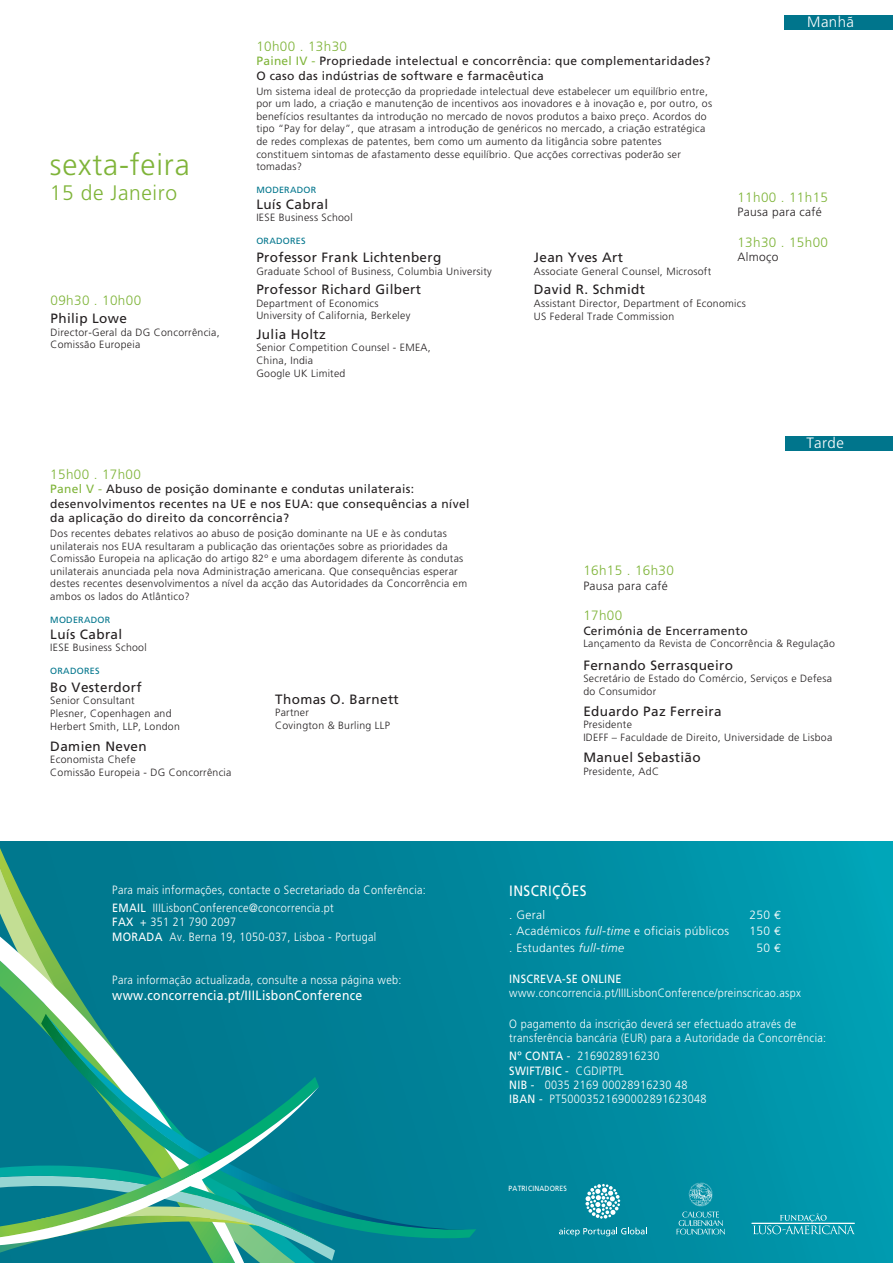
<style>
.page{position:relative;width:893px;height:1263px;background:#fff}
.page>*{position:absolute;margin:0;border:0;box-sizing:border-box;transform-origin:0 0}
.t1{font:300 30px "Frutiger";letter-spacing:.025em;color:#7fb439}
.t2{font:300 21px "Frutiger";letter-spacing:.025em;color:#7fb439}
.t3{font:300 15px "Frutiger";letter-spacing:.025em;color:#fff}
.t4{font:15px "Frutiger";letter-spacing:.025em;color:#fff;scale:.91 1}
.t5{font:13.5px "Frutiger";letter-spacing:.025em;color:#231f20}
.t6{font:300 13.5px/18px "Frutiger";letter-spacing:.025em;color:#7fb439}
.t7{font:13.5px "Frutiger";letter-spacing:.025em;color:#fff;scale:.91 1}
.t8{font:300 12px/14.4px "Frutiger";letter-spacing:.025em;color:#fff;scale:.91 1}
.t9{font:12px/14.4px "Frutiger";letter-spacing:.025em;color:#231f20}
.t10{font:300 12px/16.5px "Frutiger";letter-spacing:.025em;color:#fff}
.t11{font:300 12px "Frutiger";letter-spacing:.025em;color:#231f20}
.t12{font:300 10.5px/12.6px "Frutiger";letter-spacing:.025em;color:#231f20}
.t13{font:9px "Frutiger";letter-spacing:.025em;color:#00758c}
.t14{font:7.5px "Frutiger";letter-spacing:.025em;color:#fff;scale:.91 1}
.s1{color:#7fb439}
.s2{font-weight:400;color:#231f20}
.s3{font-weight:400}
.s4{font-style:italic}
.s5{font-family:"Euro Mono";font-weight:400}
</style>
<div class="page">
<svg style="left:312px;top:841px;width:581px;height:422px;background:#008ea3"></svg>
<svg style="left:0;top:841px;width:312px;height:422px;background:#138490"></svg>
<svg style="left:41px;top:1014px;width:435px;height:237px;background:#008590"></svg>
<svg style="left:46px;top:1014px;width:424px;height:216px;background:#0a8395"></svg>
<svg style="left:319px;top:1160px;width:16px;height:100px;background:#0f8897"></svg>
<svg style="left:0;top:1077px;width:319px;height:9px;background:#148796"></svg>
<svg style="left:0;top:1086px;width:319px;height:176px;background:#2a9894"></svg>
<div style="left:785px;top:15px;width:108px;height:15px;background:#00758c"></div>
<div style="left:785px;top:435px;width:108px;height:15px;background:#00758c"></div>
<svg style="left:585px;top:1184px;width:35px;height:35px"></svg>
<svg style="left:559px;top:1227px;width:88px;height:9px"></svg>
<svg style="left:677px;top:1182px;width:48px;height:52px;background:#229caf"></svg>
<svg style="left:753px;top:1213px;width:102px;height:21px;background:#26a5b6"></svg>
<hr style="left:752px;top:1223px;width:103px;height:1px;background:#fff">
<p class="t3" style="left:807px;top:14px;width:48px">Manhã</p>
<p class="t6" style="left:256px;top:37px;width:92px">10h00 . 13h30</p>
<p class="t9" style="left:256px;top:54px;width:456px"><span class="s1">Painel IV -</span> Propriedade intelectual e concorrência: que complementaridades?<br>O caso das indústrias de software e farmacêutica</p>
<p class="t12" style="left:256px;top:85px;width:457px">Um sistema ideal de protecção da propriedade intelectual deve estabelecer um equilíbrio entre, por um lado, a criação e manutenção de incentivos aos inovadores e à inovação e, por outro, os benefícios resultantes da introdução no mercado de novos produtos a baixo preço. Acordos do tipo “Pay for delay”, que atrasam a introdução de genéricos no mercado, a criação estratégica de redes complexas de patentes, bem como um aumento da litigância sobre patentes constituem sintomas de afastamento desse equilíbrio. Que acções correctivas poderão ser tomadas?</p>
<p class="t13" style="left:256px;top:184px;width:61px">MODERADOR</p>
<p class="t5" style="left:256px;top:196px;width:73px">Luís Cabral</p>
<p class="t12" style="left:256px;top:211px;width:98px">IESE Business School</p>
<p class="t13" style="left:256px;top:236px;width:51px">ORADORES</p>
<p class="t5" style="left:256px;top:249px;width:187px">Professor Frank Lichtenberg</p>
<p class="t12" style="left:256px;top:265px;width:237px">Graduate School of Business, Columbia University</p>
<p class="t5" style="left:256px;top:281px;width:166px">Professor Richard Gilbert</p>
<p class="t12" style="left:256px;top:297px;width:156px">Department of Economics<br>University of California, Berkeley</p>
<p class="t5" style="left:256px;top:326px;width:71px">Julia Holtz</p>
<p class="t12" style="left:256px;top:341px;width:176px">Senior Competition Counsel - EMEA,<br>China, India<br>Google UK Limited</p>
<p class="t1" style="left:50px;top:148px;width:141px">sexta-feira</p>
<p class="t2" style="left:50px;top:181px;width:129px">15 de Janeiro</p>
<p class="t6" style="left:737px;top:188px;width:92px">11h00 . 11h15</p>
<p class="t11" style="left:737px;top:205px;width:86px">Pausa para café</p>
<p class="t6" style="left:737px;top:233px;width:92px">13h30 . 15h00</p>
<p class="t11" style="left:737px;top:250px;width:42px">Almoço</p>
<p class="t5" style="left:534px;top:250px;width:91px">Jean Yves Art</p>
<p class="t12" style="left:534px;top:265px;width:179px">Associate General Counsel, Microsoft</p>
<p class="t5" style="left:534px;top:282px;width:113px">David R. Schmidt</p>
<p class="t12" style="left:534px;top:297px;width:213px">Assistant Director, Department of Economics<br>US Federal Trade Commission</p>
<p class="t6" style="left:51px;top:291px;width:92px">09h30 . 10h00<br><span class="s2">Philip Lowe</span></p>
<p class="t12" style="left:51px;top:326px;width:171px">Director-Geral da DG Concorrência,<br>Comissão Europeia</p>
<p class="t6" style="left:50px;top:465px;width:92px">15h00 . 17h00</p>
<p class="t9" style="left:50px;top:482px;width:421px"><span class="s1">Panel V -</span> Abuso de posição dominante e condutas unilaterais: desenvolvimentos recentes na UE e nos EUA: que consequências a nível da aplicação do direito da concorrência?</p>
<p class="t12" style="left:50px;top:527px;width:418px">Dos recentes debates relativos ao abuso de posição dominante na UE e às condutas unilaterais nos EUA resultaram a publicação das orientações sobre as prioridades da Comissão Europeia na aplicação do artigo 82º e uma abordagem diferente às condutas unilaterais anunciada pela nova Administração americana. Que consequências esperar destes recentes desenvolvimentos a nível da acção das Autoridades da Concorrência em ambos os lados do Atlântico?</p>
<p class="t13" style="left:50px;top:614px;width:61px">MODERADOR</p>
<p class="t5" style="left:50px;top:626px;width:73px">Luís Cabral</p>
<p class="t12" style="left:50px;top:641px;width:98px">IESE Business School</p>
<p class="t13" style="left:50px;top:665px;width:51px">ORADORES</p>
<p class="t5" style="left:50px;top:679px;width:93px">Bo Vesterdorf</p>
<p class="t12" style="left:50px;top:694px;width:131px">Senior Consultant<br>Plesner, Copenhagen and<br>Herbert Smith, LLP, London</p>
<p class="t5" style="left:50px;top:738px;width:98px">Damien Neven</p>
<p class="t12" style="left:50px;top:753px;width:183px">Economista Chefe<br>Comissão Europeia - DG Concorrência</p>
<p class="t5" style="left:275px;top:691px;width:125px">Thomas O. Barnett</p>
<p class="t12" style="left:275px;top:706px;width:116px">Partner<br>Covington &amp; Burling LLP</p>
<p class="t3" style="left:806px;top:434px;width:39px">Tarde</p>
<p class="t6" style="left:583px;top:561px;width:92px">16h15 . 16h30</p>
<p class="t11" style="left:583px;top:579px;width:86px">Pausa para café</p>
<p class="t6" style="left:583px;top:606px;width:40px">17h00</p>
<p class="t9" style="left:583px;top:623px;width:166px">Cerimónia de Encerramento</p>
<p class="t12" style="left:583px;top:637px;width:253px">Lançamento da Revista de Concorrência &amp; Regulação</p>
<p class="t5" style="left:583px;top:657px;width:151px">Fernando Serrasqueiro</p>
<p class="t12" style="left:583px;top:672px;width:250px">Secretário de Estado do Comércio, Serviços e Defesa do Consumidor</p>
<p class="t5" style="left:583px;top:703px;width:140px">Eduardo Paz Ferreira</p>
<p class="t12" style="left:583px;top:718px;width:250px">Presidente<br>IDEFF – Faculdade de Direito, Universidade de Lisboa</p>
<p class="t5" style="left:583px;top:749px;width:119px">Manuel Sebastião</p>
<p class="t12" style="left:583px;top:765px;width:77px">Presidente, AdC</p>
<p class="t8" style="left:112px;top:881px;width:346px;line-height:18px">Para mais informações, contacte o Secretariado da Conferência:<br><span class="s3">EMAIL</span> IIILisbonConference@concorrencia.pt</p>
<p class="t8" style="left:112px;top:915px;width:292px"><span class="s3">FAX</span> + 351 21 790 2097<br><span class="s3">MORADA</span> Av. Berna 19, 1050-037, Lisboa - Portugal</p>
<p class="t8" style="left:112px;top:973px;width:319px">Para informação actualizada, consulte a nossa página web:</p>
<p class="t7" style="left:112px;top:988px;width:276px">www.concorrencia.pt/IIILisbonConference</p>
<p class="t4" style="left:509px;top:882px;width:86px">INSCRIÇÕES</p>
<p class="t10" style="left:509px;top:906px;width:221px">. Geral<br>. Académicos <span class="s4">full-time</span> e oficiais públicos . Estudantes <span class="s4">full-time</span></p>
<p class="t8" style="left:509px;top:971px;width:322px"><span class="s3">INSCREVA-SE ONLINE </span>www.concorrencia.pt/IIILisbonConference/preinscricao.aspx</p>
<p class="t8" style="left:509px;top:1016px;width:350px">O pagamento da inscrição deverá ser efectuado através de transferência bancária (EUR) para a Autoridade da Concorrência:</p>
<p class="t8" style="left:509px;top:1049px;width:218px"><span class="s3">Nº CONTA -</span> 2169028916230<br><span class="s3">SWIFT/BIC -</span> CGDIPTPL<br><span class="s3">NIB -</span> 0035 2169 00028916230 48<br><span class="s3">IBAN -</span> PT50003521690002891623048</p>
<p class="t10" style="left:749px;top:906px;width:33px;text-align:center">250 <span class="s5">€<br></span>150 <span class="s5">€<br></span>50 <span class="s5">€</span></p>
<p class="t14" style="left:509px;top:1184px;width:65px">PATRICINADORES</p>
</div>
